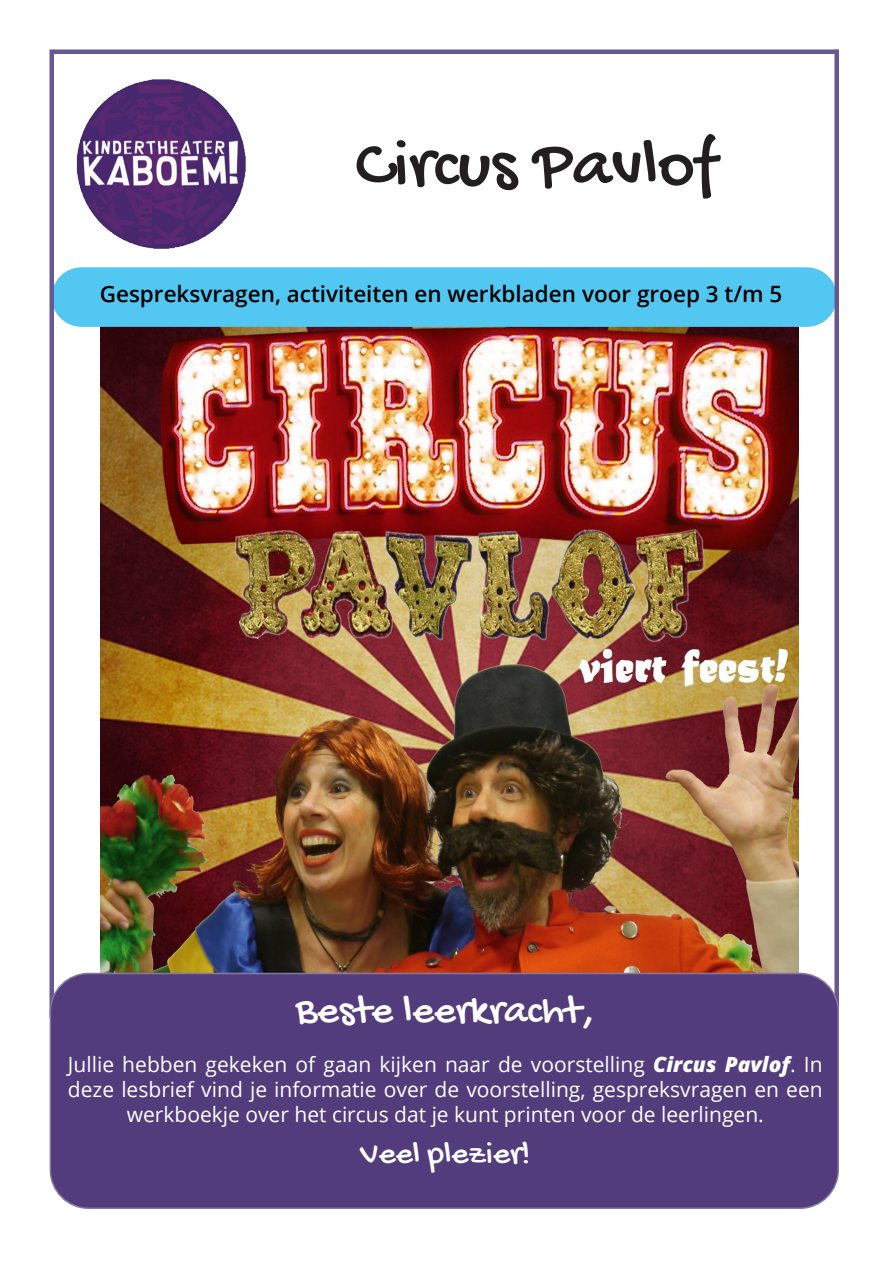
<style>
.page{position:relative;width:893px;height:1263px;background:#fff}
.page>*{position:absolute;margin:0;border:0;box-sizing:border-box;transform-origin:0 0}
.t1{font:70.5px "Gochi Hand";color:#231f20}
.t2{font:42px "Gochi Hand";color:#fff}
.t3{font:33px "Gochi Hand";color:#fff}
.t4{font:600 22.5px "Open Sans";color:#000001}
.t5{font:21px/25.2px "Open Sans";color:#fff;text-align:center}
.s1{font-style:italic}
.s2{font-size:27px}
</style>
<div class="page">
<img style="left:101px;top:327px;width:697px;height:646px">
<div style="left:52px;top:268px;width:784px;height:58px;background:#51c7f2;border-radius:29px"></div>
<div style="left:52px;top:267px;width:785px;height:60px;border:2px solid #51c7f2;border-radius:29px"></div>
<hr style="left:53px;top:50px;width:785px;height:4px;background:#67598f">
<hr style="left:50px;top:50px;width:4px;height:967px;background:#67598f">
<div style="left:834px;top:50px;width:5px;height:974px;background:#67598f"></div>
<div style="left:50px;top:973px;width:788px;height:235px;background:#523c7c;border-radius:38px"></div>
<div style="left:50px;top:973px;width:789px;height:236px;border:2px solid #8477a2;border-radius:38px"></div>
<img style="left:76px;top:79px;width:170px;height:170px">
<p class="t1" style="left:355px;top:128px;width:362px">Circus Pavlof</p>
<p class="t4" style="left:100px;top:278px;width:684px">Gespreksvragen, activiteiten en werkbladen voor groep 3 t/m 5</p>
<p class="t2" style="left:296px;top:989px;width:300px">Beste leerkracht,</p>
<p class="t5" style="left:68px;top:1051px;width:756px">Jullie hebben gekeken of gaan kijken naar de voorstelling <span class="s1">Circus Pavlof</span>. In deze lesbrief vind je informatie over de voorstelling, gespreksvragen en een werkboekje over het circus dat je kunt printen voor de leerlingen.</p>
<p class="t3" style="left:360px;top:1136px;width:171px">Veel ple<span class="s2">Z</span>ier!</p>
</div>
